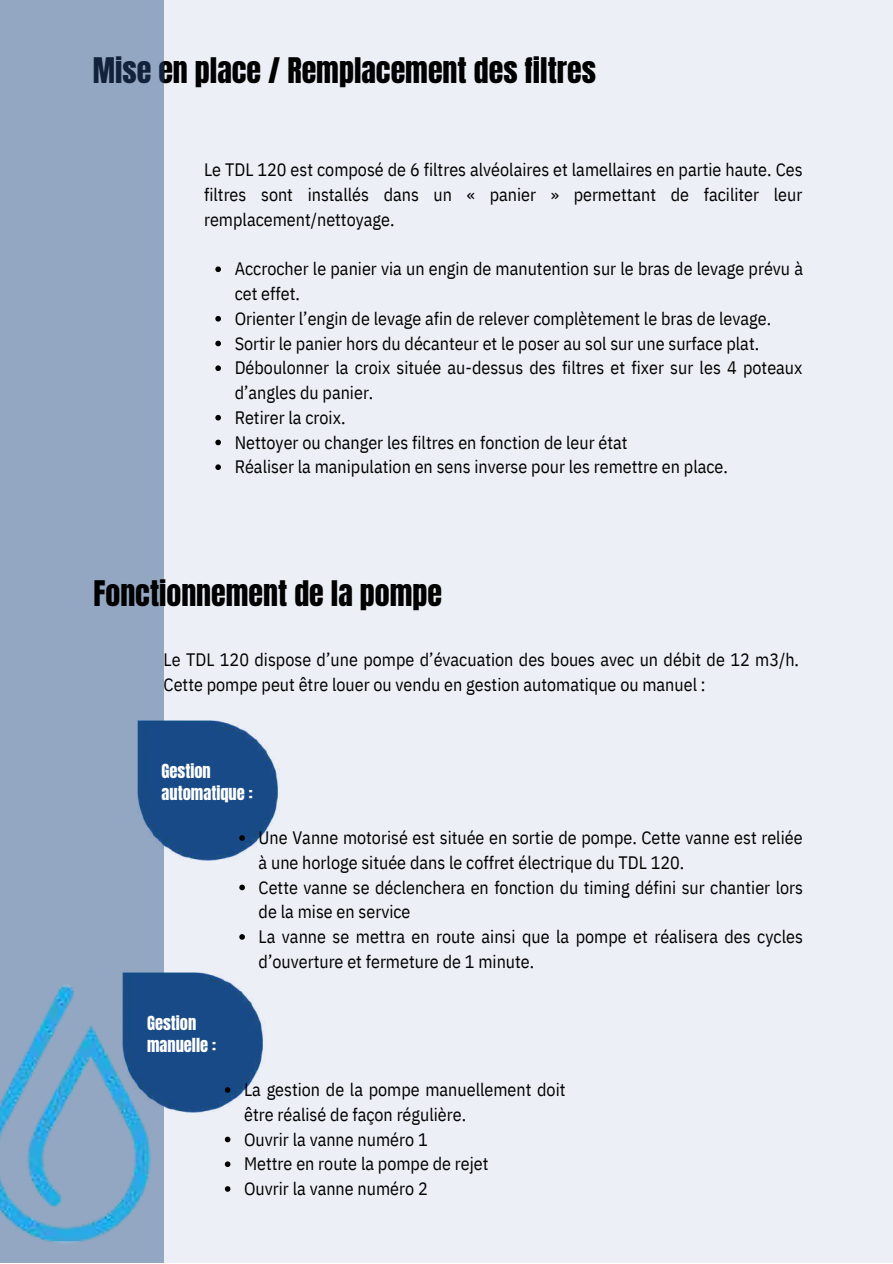
<style>
.page{position:relative;width:893px;height:1264px;background:#fff}
.page>*{position:absolute;margin:0;border:0;box-sizing:border-box;transform-origin:0 0}
.t1{font:30px "Anton";color:#000}
.t2{font:18px/24.8px "IBM Plex Sans Cond";color:#000}
.t3{font:16.5px/22.5px "Anton";color:#fff}
</style>
<div class="page">
<div style="left:0;top:0;width:892px;height:1262px;background:#eceff6"></div>
<div style="left:0;top:0;width:163px;height:1262px;background:#93a7c2"></div>
<svg style="left:215px;top:266px;width:6px;height:6px"></svg>
<svg style="left:215px;top:316px;width:6px;height:5px"></svg>
<svg style="left:215px;top:341px;width:6px;height:5px"></svg>
<svg style="left:215px;top:365px;width:6px;height:6px"></svg>
<svg style="left:215px;top:415px;width:6px;height:5px"></svg>
<svg style="left:215px;top:439px;width:6px;height:6px"></svg>
<svg style="left:215px;top:464px;width:6px;height:6px"></svg>
<img style="left:0;top:974px;width:164px;height:277px">
<img style="left:137px;top:720px;width:141px;height:142px">
<svg style="left:239px;top:835px;width:6px;height:5px"></svg>
<svg style="left:239px;top:884px;width:6px;height:6px"></svg>
<svg style="left:239px;top:934px;width:6px;height:5px"></svg>
<img style="left:123px;top:972px;width:140px;height:142px">
<svg style="left:225px;top:1087px;width:5px;height:5px"></svg>
<svg style="left:225px;top:1136px;width:5px;height:6px"></svg>
<svg style="left:225px;top:1161px;width:5px;height:5px"></svg>
<svg style="left:225px;top:1186px;width:5px;height:5px"></svg>
<h1 class="t1" style="left:93px;top:49px;width:504px">Mise en place / Remplacement des filtres</h1>
<p class="t2" style="left:204px;top:157px;width:600px;text-align:justify">Le TDL 120 est composé de 6 filtres alvéolaires et lamellaires en partie haute. Ces filtres sont installés dans un « panier » permettant de faciliter leur remplacement/nettoyage.</p>
<p class="t2" style="left:235px;top:256px;width:569px">Accrocher le panier via un engin de manutention sur le bras de levage prévu à cet effet.<br>Orienter l’engin de levage afin de relever complètement le bras de levage.<br>Sortir le panier hors du décanteur et le poser au sol sur une surface plat.<br>Déboulonner la croix située au-dessus des filtres et fixer sur les 4 poteaux d’angles du panier.<br>Retirer la croix.<br>Nettoyer ou changer les filtres en fonction de leur état<br>Réaliser la manipulation en sens inverse pour les remettre en place.</p>
<h1 class="t1" style="left:93px;top:571px;width:350px">Fonctionnement de la pompe</h1>
<p class="t2" style="left:164px;top:647px;width:637px">Le TDL 120 dispose d’une pompe d’évacuation des boues avec un débit de 12 m3/h.<br>Cette pompe peut être louer ou vendu en gestion automatique ou manuel :</p>
<p class="t3" style="left:161px;top:759px;width:93px">Gestion automatique :</p>
<p class="t3" style="left:147px;top:1011px;width:70px">Gestion manuelle :</p>
<p class="t2" style="left:258px;top:825px;width:546px">Une Vanne motorisé est située en sortie de pompe. Cette vanne est reliée à une horloge située dans le coffret électrique du TDL 120.<br>Cette vanne se déclenchera en fonction du timing défini sur chantier lors de la mise en service<br>La vanne se mettra en route ainsi que la pompe et réalisera des cycles d’ouverture et fermeture de 1 minute.</p>
<p class="t2" style="left:244px;top:1077px;width:323px">La gestion de la pompe manuellement doit être réalisé de façon régulière.<br>Ouvrir la vanne numéro 1<br>Mettre en route la pompe de rejet<br>Ouvrir la vanne numéro 2</p>
</div>
